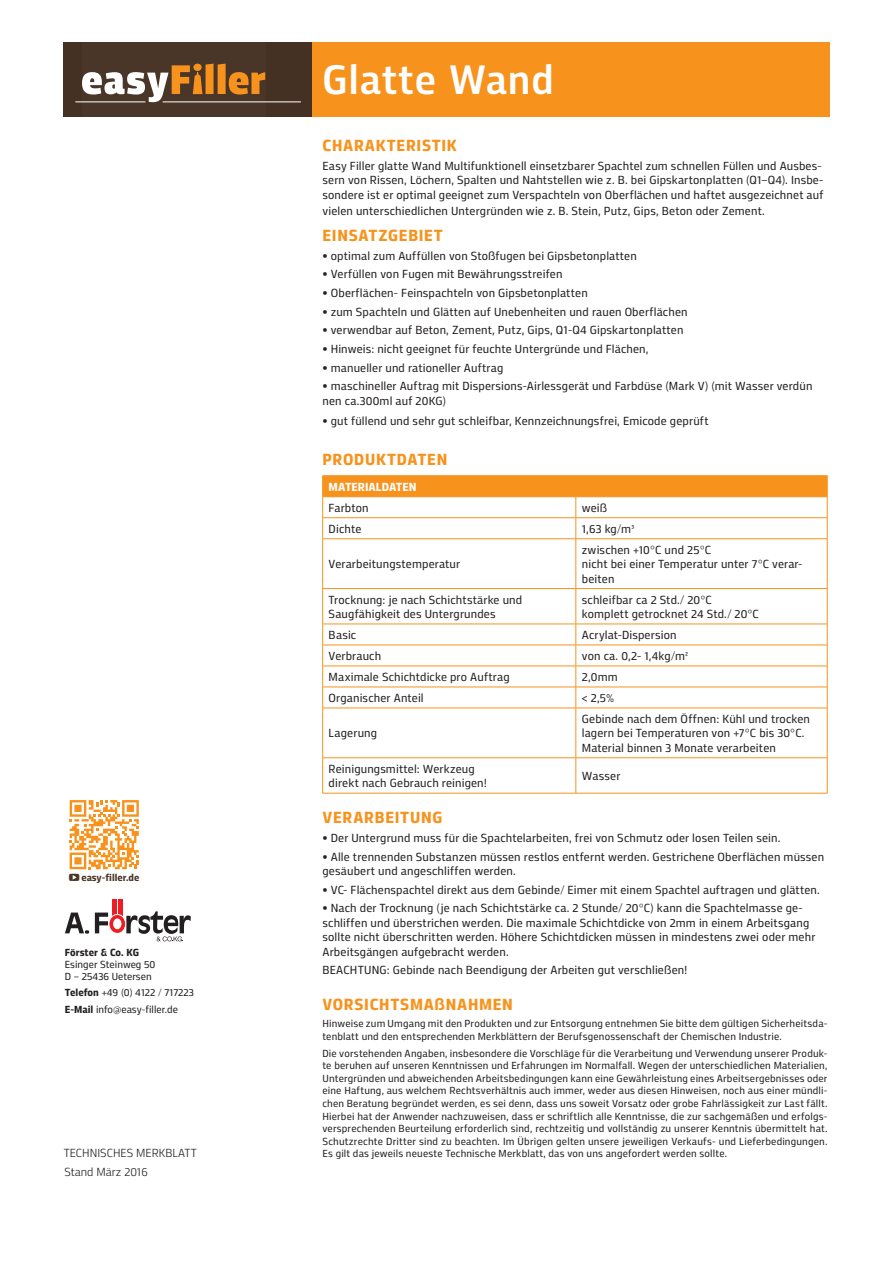
<style>
.page{position:relative;width:893px;height:1263px;background:#fff}
.page>*{position:absolute;margin:0;border:0;box-sizing:border-box;transform-origin:0 0}
.t1{font:600 42px "Dalle Set";letter-spacing:.02em;color:#fff}
.Standard_Text{font:700 16.5px "Dalle Set";letter-spacing:.045em;color:#f7931d}
.Standard_Text-2{font:12px/14.4px "Dalle Set";letter-spacing:.01em;color:#231f20}
.t2{font:300 12px "Dalle Set";color:#231f20}
.t3{font:700 12px "Dalle Set";color:#fff}
.kleingedrucktes{font:10.5px/12.6px "Dalle Set";letter-spacing:.015em;color:#231f20}
.t4{font:700 10.2px "Dalle Set";color:#4a3628}
.s1{font-weight:700}
</style>
<div class="page">
<svg style="left:65px;top:912px;width:24px;height:22px"></svg>
<svg style="left:95px;top:912px;width:13px;height:21px"></svg>
<hr style="left:118px;top:899px;width:4px;height:19px;background:#ee1d23">
<div style="left:112px;top:899px;width:5px;height:19px;background:#ee1d23"></div>
<svg style="left:109px;top:914px;width:17px;height:19px"></svg>
<div style="left:109px;top:914px;width:17px;height:20px;border:1px solid #fff;border-radius:50%"></div>
<div style="left:113px;top:918px;width:8px;height:11px;background:#fff;border-radius:50%"></div>
<svg style="left:126px;top:911px;width:65px;height:30px"></svg>
<hr style="left:322px;top:475px;width:254px;height:1px;background:#f7931d">
<hr style="left:576px;top:475px;width:251px;height:1px;background:#f7931d">
<svg style="left:322px;top:476px;width:506px;height:62px"></svg>
<hr style="left:322px;top:538px;width:254px;height:1px;background:#f7931d">
<hr style="left:322px;top:539px;width:1px;height:49px;background:#f7931d">
<hr style="left:576px;top:538px;width:251px;height:1px;background:#f7931d">
<hr style="left:576px;top:539px;width:1px;height:49px;background:#f7931d">
<hr style="left:827px;top:539px;width:1px;height:49px;background:#f7931d">
<hr style="left:322px;top:588px;width:254px;height:1px;background:#f7931d">
<hr style="left:322px;top:589px;width:1px;height:35px;background:#f7931d">
<hr style="left:576px;top:588px;width:251px;height:1px;background:#f7931d">
<hr style="left:576px;top:589px;width:1px;height:35px;background:#f7931d">
<hr style="left:827px;top:589px;width:1px;height:35px;background:#f7931d">
<hr style="left:322px;top:624px;width:254px;height:1px;background:#f7931d">
<hr style="left:576px;top:624px;width:251px;height:1px;background:#f7931d">
<hr style="left:322px;top:645px;width:254px;height:1px;background:#f7931d">
<hr style="left:576px;top:645px;width:251px;height:1px;background:#f7931d">
<hr style="left:322px;top:666px;width:254px;height:1px;background:#f7931d">
<hr style="left:576px;top:666px;width:251px;height:1px;background:#f7931d">
<hr style="left:322px;top:687px;width:254px;height:1px;background:#f7931d">
<svg style="left:322px;top:624px;width:1px;height:84px"></svg>
<hr style="left:576px;top:687px;width:251px;height:1px;background:#f7931d">
<svg style="left:576px;top:624px;width:1px;height:84px"></svg>
<svg style="left:827px;top:624px;width:1px;height:84px"></svg>
<hr style="left:322px;top:708px;width:254px;height:1px;background:#f7931d">
<hr style="left:322px;top:708px;width:1px;height:49px;background:#f7931d">
<hr style="left:576px;top:708px;width:251px;height:1px;background:#f7931d">
<hr style="left:576px;top:708px;width:1px;height:49px;background:#f7931d">
<hr style="left:827px;top:708px;width:1px;height:49px;background:#f7931d">
<hr style="left:322px;top:757px;width:254px;height:1px;background:#f7931d">
<hr style="left:322px;top:758px;width:1px;height:35px;background:#f7931d">
<hr style="left:576px;top:757px;width:251px;height:1px;background:#f7931d">
<hr style="left:576px;top:758px;width:1px;height:35px;background:#f7931d">
<hr style="left:827px;top:758px;width:1px;height:35px;background:#f7931d">
<hr style="left:322px;top:793px;width:254px;height:1px;background:#f7931d">
<hr style="left:576px;top:793px;width:251px;height:1px;background:#f7931d">
<div style="left:64px;top:43px;width:248px;height:74px;background:#453123"></div>
<div style="left:312px;top:43px;width:517px;height:74px;background:#f7931d"></div>
<div style="left:82px;top:43px;width:183px;height:74px;background:#4a3628"></div>
<svg style="left:82px;top:64px;width:183px;height:38px"></svg>
<hr style="left:163px;top:101px;width:138px;height:1px;background:#fff">
<hr style="left:76px;top:101px;width:69px;height:1px;background:#fff">
<svg style="left:69px;top:800px;width:70px;height:70px"></svg>
<p class="t4" style="left:81px;top:871px;width:59px">easy-filler.de</p>
<p class="kleingedrucktes" style="left:65px;top:946px;width:92px;line-height:12px"><span class="s1">Förster &amp; Co. KG<br></span>Esinger Steinweg 50<br>D – 25436 Uetersen</p>
<p class="kleingedrucktes" style="left:65px;top:986px;width:131px"><span class="s1">Telefon</span> +49 (0) 4122 / 717223</p>
<p class="kleingedrucktes" style="left:65px;top:1002px;width:115px"><span class="s1">E-Mail</span> info@easy-filler.de</p>
<p class="t2" style="left:64px;top:1146px;width:135px">TECHNISCHES MERKBLATT</p>
<p class="t2" style="left:64px;top:1165px;width:85px">Stand März 2016</p>
<p class="t1" style="left:322px;top:54px;width:233px">Glatte Wand</p>
<p class="Standard_Text" style="left:322px;top:135px;width:136px">CHARAKTERISTIK</p>
<p class="Standard_Text-2" style="left:322px;top:159px;width:503px">Easy Filler glatte Wand Multifunktionell einsetzbarer Spachtel zum schnellen Füllen und Ausbes&shy;sern von Rissen, Löchern, Spalten und Nahtstellen wie z. B. bei Gipskartonplatten (Q1–Q4). Insbe&shy;sondere ist er optimal geeignet zum Verspachteln von Oberflächen und haftet ausgezeichnet auf</p>
<p class="Standard_Text-2" style="left:322px;top:204px;width:444px">vielen unterschiedlichen Untergründen wie z. B. Stein, Putz, Gips, Beton oder Zement.</p>
<p class="Standard_Text" style="left:322px;top:225px;width:122px">EINSATZGEBIET</p>
<p class="Standard_Text-2" style="left:322px;top:248px;width:316px">• optimal zum Auffüllen von Stoßfugen bei Gipsbetonplatten</p>
<p class="Standard_Text-2" style="left:322px;top:267px;width:242px">• Verfüllen von Fugen mit Bewährungsstreifen</p>
<p class="Standard_Text-2" style="left:322px;top:285px;width:267px">• Oberflächen- Feinspachteln von Gipsbetonplatten</p>
<p class="Standard_Text-2" style="left:322px;top:304px;width:367px">• zum Spachteln und Glätten auf Unebenheiten und rauen Oberflächen</p>
<p class="Standard_Text-2" style="left:322px;top:323px;width:363px">• verwendbar auf Beton, Zement, Putz, Gips, Q1-Q4 Gipskartonplatten</p>
<p class="Standard_Text-2" style="left:322px;top:341px;width:328px">• Hinweis: nicht geeignet für feuchte Untergründe und Flächen,</p>
<p class="Standard_Text-2" style="left:322px;top:360px;width:182px">• manueller und rationeller Auftrag</p>
<p class="Standard_Text-2" style="left:322px;top:379px;width:491px">• maschineller Auftrag mit Dispersions-Airlessgerät und Farbdüse (Mark V) (mit Wasser verdün nen ca.300ml auf 20KG)</p>
<p class="Standard_Text-2" style="left:322px;top:413px;width:388px">• gut füllend und sehr gut schleifbar, Kennzeichnungsfrei, Emicode geprüft</p>
<p class="Standard_Text" style="left:322px;top:449px;width:126px">PRODUKTDATEN</p>
<p class="t3" style="left:329px;top:479px;width:89px">MATERIALDATEN</p>
<p class="Standard_Text-2" style="left:329px;top:500px;width:42px">Farbton</p>
<p class="Standard_Text-2" style="left:582px;top:500px;width:27px">weiß</p>
<p class="Standard_Text-2" style="left:329px;top:521px;width:34px">Dichte</p>
<p class="Standard_Text-2" style="left:582px;top:521px;width:54px">1,63 kg/m³</p>
<p class="Standard_Text-2" style="left:329px;top:557px;width:133px">Verarbeitungstemperatur</p>
<p class="Standard_Text-2" style="left:582px;top:542px;width:131px">zwischen +10°C und 25°C</p>
<p class="Standard_Text-2" style="left:582px;top:557px;width:222px">nicht bei einer Temperatur unter 7°C verar&shy;beiten</p>
<p class="Standard_Text-2" style="left:329px;top:592px;width:195px">Trocknung: je nach Schichtstärke und<br>Saugfähigkeit des Untergrundes</p>
<p class="Standard_Text-2" style="left:582px;top:592px;width:132px">schleifbar ca 2 Std./ 20°C</p>
<p class="Standard_Text-2" style="left:582px;top:606px;width:179px">komplett getrocknet 24 Std./ 20°C</p>
<p class="Standard_Text-2" style="left:329px;top:627px;width:29px">Basic</p>
<p class="Standard_Text-2" style="left:582px;top:627px;width:96px">Acrylat-Dispersion</p>
<p class="Standard_Text-2" style="left:329px;top:648px;width:54px">Verbrauch</p>
<p class="Standard_Text-2" style="left:582px;top:648px;width:108px">von ca. 0,2- 1,4kg/m²</p>
<p class="Standard_Text-2" style="left:329px;top:669px;width:182px">Maximale Schichtdicke pro Auftrag</p>
<p class="Standard_Text-2" style="left:582px;top:669px;width:37px">2,0mm</p>
<p class="Standard_Text-2" style="left:329px;top:690px;width:97px">Organischer Anteil</p>
<p class="Standard_Text-2" style="left:582px;top:690px;width:34px">&lt; 2,5%</p>
<p class="Standard_Text-2" style="left:329px;top:726px;width:50px">Lagerung</p>
<p class="Standard_Text-2" style="left:582px;top:711px;width:230px">Gebinde nach dem Öffnen: Kühl und trocken lagern bei Temperaturen von +7°C bis 30°C.<br>Material binnen 3 Monate verarbeiten</p>
<p class="Standard_Text-2" style="left:329px;top:761px;width:160px">Reinigungsmittel: Werkzeug direkt nach Gebrauch reinigen!</p>
<p class="Standard_Text-2" style="left:582px;top:768px;width:40px">Wasser</p>
<p class="Standard_Text" style="left:322px;top:807px;width:121px">VERARBEITUNG</p>
<p class="Standard_Text-2" style="left:322px;top:830px;width:459px">• Der Untergrund muss für die Spachtelarbeiten, frei von Schmutz oder losen Teilen sein.</p>
<p class="Standard_Text-2" style="left:322px;top:849px;width:503px">• Alle trennenden Substanzen müssen restlos entfernt werden. Gestrichene Oberflächen müssen gesäubert und angeschliffen werden.</p>
<p class="Standard_Text-2" style="left:322px;top:882px;width:499px">• VC- Flächenspachtel direkt aus dem Gebinde/ Eimer mit einem Spachtel auftragen und glätten.</p>
<p class="Standard_Text-2" style="left:322px;top:901px;width:494px">• Nach der Trocknung (je nach Schichtstärke ca. 2 Stunde/ 20°C) kann die Spachtelmasse ge&shy;schliffen und überstrichen werden. Die maximale Schichtdicke von 2mm in einem Arbeitsgang sollte nicht überschritten werden. Höhere Schichtdicken müssen in mindestens zwei oder mehr Arbeitsgängen aufgebracht werden.</p>
<p class="Standard_Text-2" style="left:322px;top:963px;width:367px">BEACHTUNG: Gebinde nach Beendigung der Arbeiten gut verschließen!</p>
<p class="Standard_Text" style="left:322px;top:994px;width:192px">VORSICHTSMAßNAHMEN</p>
<p class="kleingedrucktes" style="left:322px;top:1017px;width:506px">Hinweise zum Umgang mit den Produkten und zur Entsorgung entnehmen Sie bitte dem gültigen Sicherheitsda&shy;tenblatt und den entsprechenden Merkblättern der Berufsgenossenschaft der Chemischen Industrie.</p>
<p class="kleingedrucktes" style="left:322px;top:1046px;width:506px;text-align:justify">Die vorstehenden Angaben, insbesondere die Vorschläge für die Verarbeitung und Verwendung unserer Produk&shy;te beruhen auf unseren Kenntnissen und Erfahrungen im Normalfall. Wegen der unterschiedlichen Materialien, Untergründen und abweichenden Arbeitsbedingungen kann eine Gewährleistung eines Arbeitsergebnisses oder eine Haftung, aus welchem Rechtsverhältnis auch immer, weder aus diesen Hinweisen, noch aus einer mündli&shy;chen Beratung begründet werden, es sei denn, dass uns soweit Vorsatz oder grobe Fahrlässigkeit zur Last fällt.<br>Hierbei hat der Anwender nachzuweisen, dass er schriftlich alle Kenntnisse, die zur sachgemäßen und erfolgs&shy;versprechenden Beurteilung erforderlich sind, rechtzeitig und vollständig zu unserer Kenntnis übermittelt hat.<br>Schutzrechte Dritter sind zu beachten. Im Übrigen gelten unsere jeweiligen Verkaufs- und Lieferbedingungen.<br>Es gilt das jeweils neueste Technische Merkblatt, das von uns angefordert werden sollte.</p>
</div>
